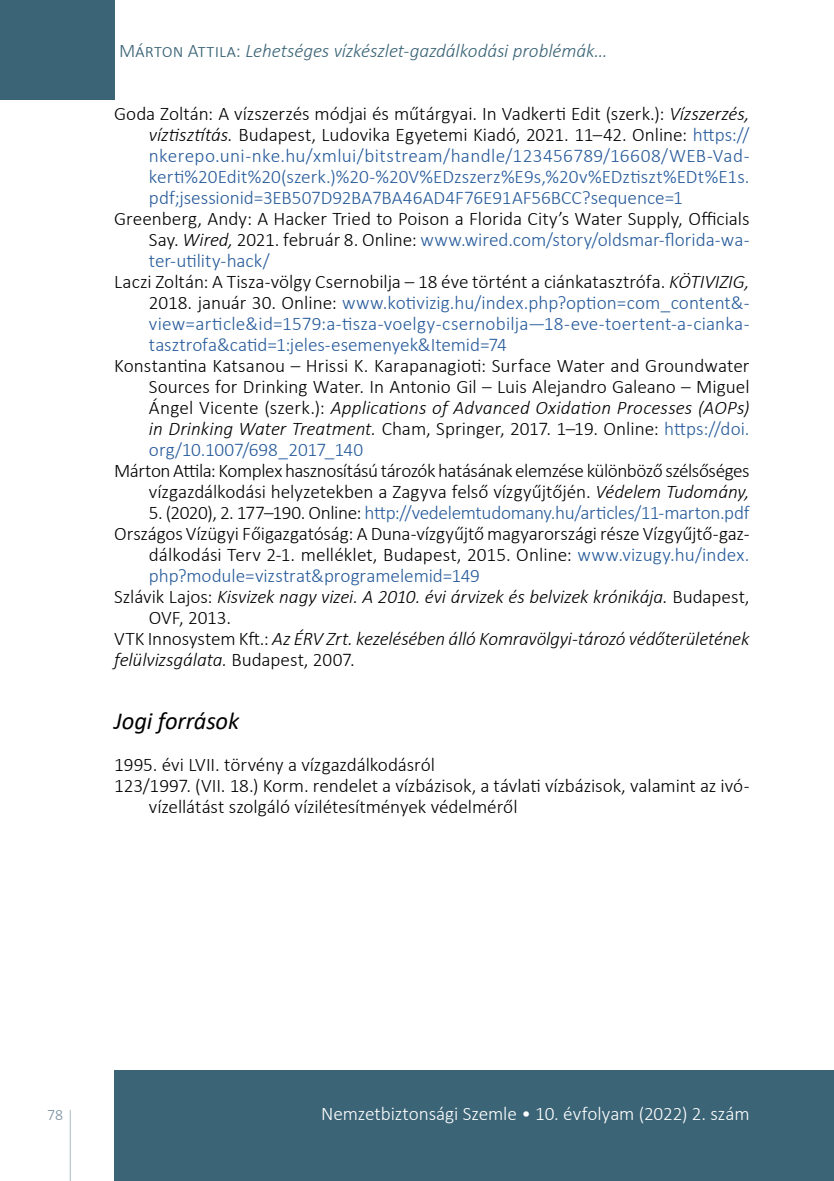
<style>
.page{position:relative;width:834px;height:1181px;background:#fff}
.page>*{position:absolute;margin:0;border:0;box-sizing:border-box;transform-origin:0 0}
.t1{font:italic 24.5px "Calibri";letter-spacing:-.005em;color:#000}
.t2{font:300 19.25px/21px "Calibri";letter-spacing:-.005em;color:#000;text-align:justify}
.t3{font:300 19.25px/21px "Calibri";color:#275b9b;text-align:justify}
.t4{font:italic 300 19.25px "Calibri";letter-spacing:-.01em;color:#000}
.t5{font:300 19.25px "Calibri";letter-spacing:-.02em;color:#275b9b}
.t6{font:italic 300 19.25px "Calibri";letter-spacing:-.005em;color:#3b6476}
.t7{font:300 19.25px "Calibri";letter-spacing:-.005em;color:#fff}
.t8{font:300 15.75px "Calibri";color:#778c9b}
.s1{font-style:normal}
.s2{color:#000}
.s3{font-style:italic;color:#000}
.s4{font-style:italic}
.s5{color:#275b9b}
</style>
<div class="page">
<svg style="left:69px;top:1110px;width:2px;height:71px"></svg>
<div style="left:0;top:0;width:114px;height:99px;background:#3b6476"></div>
<div style="left:114px;top:1070px;width:719px;height:111px;background:#3b6476"></div>
<hr style="left:833px;top:1070px;width:1px;height:111px;background:#3b6476">
<p class="t6" style="left:119px;top:39px;width:490px"><span class="s1">Márton Attila:</span> Lehetséges vízkészlet-gazdálkodási problémák…</p>
<p class="t3" style="left:149px;top:103px;width:602px;text-indent:-35px"><span class="s2">Goda Zoltán: A vízszerzés módjai és műtárgyai. In Vadkerti Edit (szerk.):</span> <span class="s3">Vízszerzés, víztisztítás.</span> <span class="s2">Budapest, Ludovika Egyetemi Kiadó, 2021. 11–42. Online:</span> https:// nkerepo.uni-nke.hu/xmlui/bitstream/handle/123456789/16608/WEB-Vad&shy;kerti%20Edit%20(szerk.)%20-%20V%EDzszerz%E9s,%20v%EDztiszt%EDt%E1s. pdf;jsessionid=3EB507D92BA7BA46AD4F76E91AF56BCC?sequence=1</p>
<p class="t2" style="left:114px;top:208px;width:636px">Greenberg, Andy: A Hacker Tried to Poison a Florida City’s Water Supply, Officials</p>
<p class="t3" style="left:149px;top:229px;width:602px"><span class="s2">Say.</span> <span class="s3">Wired,</span> <span class="s2">2021. február 8. Online:</span> www.wired.com/story/oldsmar-florida-wa-</p>
<p class="t3" style="left:149px;top:250px;width:122px">ter-utility-hack/</p>
<p class="t2" style="left:114px;top:271px;width:636px">Laczi Zoltán: A Tisza-völgy Csernobilja – -18 éve történt a ciánkatasztrófa. <span class="s4">KÖTIVIZIG,</span></p>
<p class="t3" style="left:149px;top:292px;width:602px"><span class="s2">2018. január 30. Online:</span> www.kotivizig.hu/index.php?option=com_content&amp;-</p>
<p class="t3" style="left:149px;top:313px;width:602px">view=article&amp;id=1579:a-tisza-voelgy-csernobilja—18-eve-toertent-a-cianka-</p>
<p class="t3" style="left:149px;top:334px;width:359px">tasztrofa&amp;catid=1:jeles-esemenyek&amp;Itemid=74</p>
<p class="t2" style="left:149px;top:355px;width:602px;text-indent:-35px">Konstantina Katsanou – Hrissi K. Karapanagioti: Surface Water and Groundwater Sources for Drinking Water. In Antonio Gil – Luis Alejandro Galeano – Miguel Ángel Vicente (szerk.): <span class="s4">Applications of Advanced Oxidation Processes (AOPs) in Drinking Water Treatment.</span> Cham, Springer, 2017. 1–19. Online: <span class="s5">https://doi. org/10.1007/698_2017_140</span></p>
<p class="t2" style="left:114px;top:460px;width:636px;text-align:right">Márton Attila: Komplex hasznosítású tározók hatásának elemzése különböző szélsőséges vízgazdálkodási helyzetekben a Zagyva felső vízgyűjtőjén. <span class="s4">Védelem Tudomány,</span></p>
<p class="t5" style="left:149px;top:501px;width:602px"><span class="s2">5. (2020), 2. 177–190. Online:</span> http://vedelemtudomany.hu/articles/11-marton.pdf</p>
<p class="t2" style="left:114px;top:523px;width:636px">Országos Vízügyi Főigazgatóság: A Duna-vízgyűjtő magyarországi része Vízgyűjtő-gaz-</p>
<p class="t2" style="left:149px;top:544px;width:602px">dálkodási Terv 2-1. melléklet, Budapest, 2015. Online: <span class="s5">www.vizugy.hu/index.</span></p>
<p class="t3" style="left:149px;top:565px;width:332px">php?module=vizstrat&amp;programelemid=149</p>
<p class="t4" style="left:114px;top:585px;width:636px"><span class="s1">Szlávik Lajos:</span> Kisvizek nagy vizei. A -2010. évi árvizek és belvizek krónikája. <span class="s1">Budapest,</span></p>
<p class="t2" style="left:149px;top:607px;width:84px">OVF, 2013.</p>
<p class="t4" style="left:114px;top:627px;width:636px"><span class="s1">VTK Innosystem Kft.:</span> Az ÉRV Zrt. kezelésében álló Komravölgyi-tározó védőterületének</p>
<p class="t4" style="left:114px;top:648px;width:242px">felülvizsgálata. <span class="s1">Budapest, 2007.</span></p>
<p class="t1" style="left:114px;top:704px;width:126px">Jogi források</p>
<p class="t2" style="left:114px;top:754px;width:322px">1995. évi LVII. törvény a vízgazdálkodásról</p>
<p class="t2" style="left:114px;top:775px;width:636px">123/1997. (VII. -18.) Korm. rendelet a vízbázisok, a távlati vízbázisok, valamint az ivó-</p>
<p class="t2" style="left:149px;top:796px;width:370px">vízellátást szolgáló vízilétesítmények védelméről</p>
<p class="t8" style="left:47px;top:1105px;width:17px">78</p>
<p class="t7" style="left:321px;top:1102px;width:430px">Nemzetbiztonsági Szemle • 10. évfolyam (2022) 2. szám</p>
</div>
